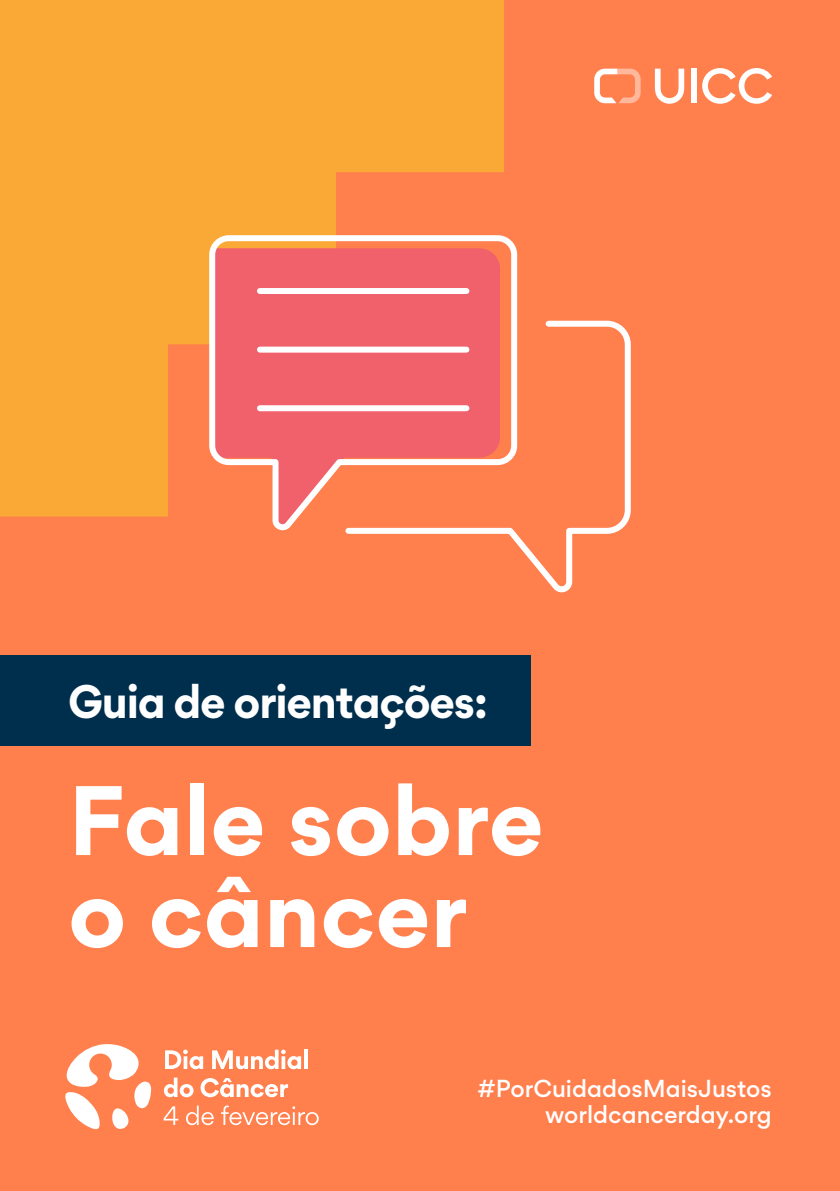
<style>
.page{position:relative;width:840px;height:1191px;background:#fff}
.page>*{position:absolute;margin:0;border:0;box-sizing:border-box;transform-origin:0 0}
.t1{font:700 88px/92px "Gordita";color:#fff}
.t2{font:700 42px "Gordita";letter-spacing:-.03em;color:#fff}
.t3{font:500 22px/26.4px "Gordita";color:#fff;text-align:right}
</style>
<div class="page">
<div style="left:0;top:0;width:839px;height:1191px;background:#ff7f4d"></div>
<svg style="left:0;top:0;width:503px;height:516px;background:#faa438"></svg>
<div style="left:0;top:655px;width:530px;height:91px;background:#002e4d"></div>
<svg style="left:206px;top:232px;width:425px;height:361px"></svg>
<div style="left:690px;top:69px;width:6px;height:34px;background:#fff"></div>
<svg style="left:702px;top:68px;width:69px;height:36px"></svg>
<svg style="left:654px;top:69px;width:29px;height:35px"></svg>
<svg style="left:594px;top:69px;width:46px;height:34px"></svg>
<svg style="left:65px;top:1044px;width:86px;height:86px"></svg>
<svg style="left:165px;top:1049px;width:38px;height:20px"></svg>
<svg style="left:212px;top:1049px;width:89px;height:20px"></svg>
<hr style="left:304px;top:1049px;width:3px;height:20px;background:#fff">
<svg style="left:164px;top:1077px;width:29px;height:20px"></svg>
<svg style="left:200px;top:1078px;width:88px;height:19px"></svg>
<svg style="left:163px;top:1106px;width:15px;height:19px"></svg>
<svg style="left:186px;top:1105px;width:27px;height:20px"></svg>
<svg style="left:221px;top:1105px;width:97px;height:20px"></svg>
<h2 class="t2" style="left:68px;top:668px;width:421px">Guia de orientações:</h2>
<h1 class="t1" style="left:68px;top:772px;width:477px">Fale sobre o câncer</h1>
<p class="t3" style="left:477px;top:1074px;width:295px">#PorCuidadosMaisJustos worldcancerday.org</p>
</div>
